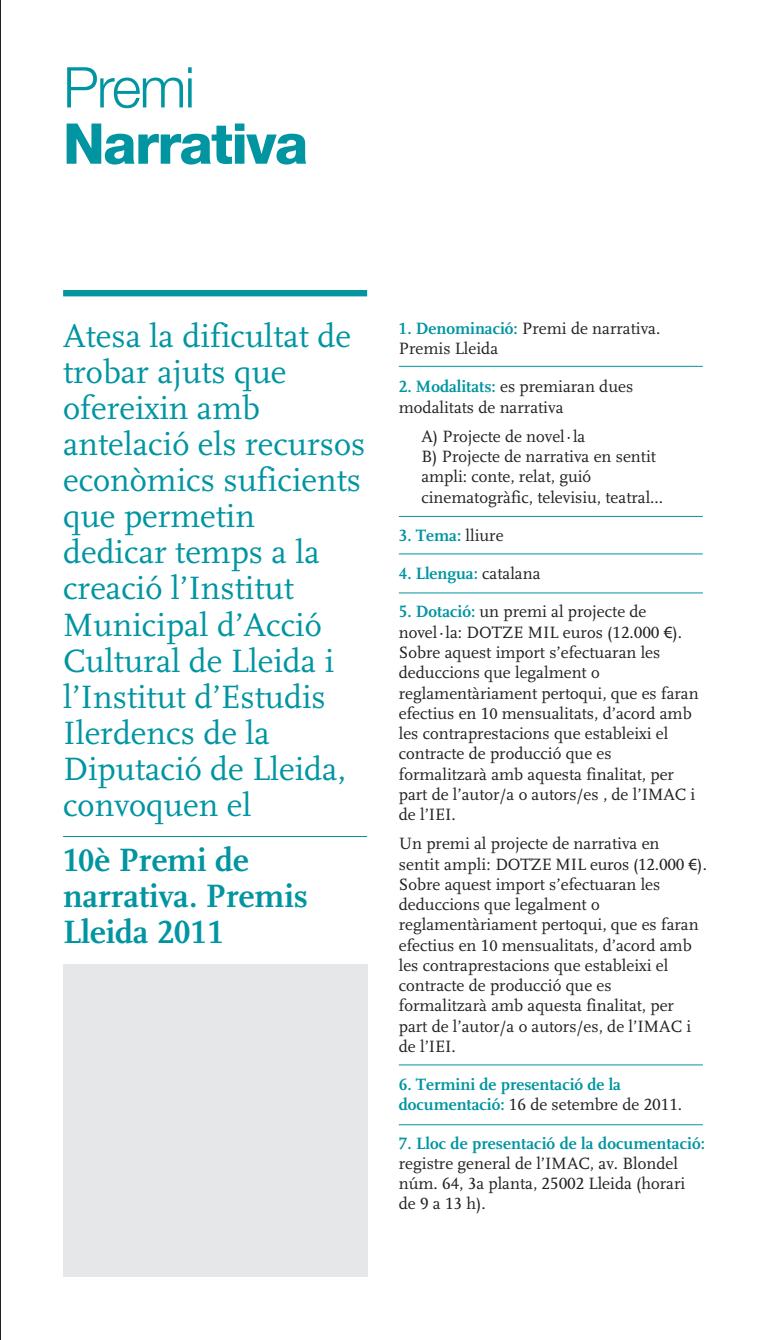
<style>
.page{position:relative;width:766px;height:1340px;background:#fff}
.page>*{position:absolute;margin:0;border:0;box-sizing:border-box;transform-origin:0 0}
.t1{font:800 56.25px "Helvetica Neue";letter-spacing:-.03em;color:#0095a1}
.t2{font:300 56.25px "Helvetica Neue";letter-spacing:-.03em;color:#0095a1}
.t3{font:33.75px/36px "FF Scala";color:#0095a1}
.t4{font:700 33.75px/36px "FF Scala";color:#0095a1}
.t5{font:17.1px/20.2px "FF Scala";color:#231f20}
.t6{font:700 17.1px/20.2px "FF Scala";color:#0095a1}
.s1{font-family:"Scala Caps"}
.s2{font-family:"Scala Caps";font-size:32.62px}
.s3{font-family:"Scala Caps";font-weight:700;color:#0095a1}
.s4{font-weight:700;color:#0095a1}
.s5{font-weight:400;color:#231f20}
.s6{font-family:"Myriad Pro"}
.s7{font-family:"Scala Caps";font-size:16.2px}
.s8{font-family:"Scala Caps";font-weight:400;color:#231f20}
</style>
<div class="page">
<hr style="left:63px;top:836px;width:304px;height:1px;background:#0095a1">
<div style="left:63px;top:290px;width:304px;height:6px;background:#0095a1"></div>
<div style="left:63px;top:964px;width:304px;height:312px;background:#e6e7e9"></div>
<hr style="left:398px;top:366px;width:304px;height:1px;background:#0095a1">
<hr style="left:398px;top:516px;width:304px;height:1px;background:#0095a1">
<hr style="left:398px;top:553px;width:304px;height:1px;background:#0095a1">
<hr style="left:398px;top:592px;width:304px;height:1px;background:#0095a1">
<hr style="left:398px;top:1064px;width:304px;height:1px;background:#0095a1">
<hr style="left:398px;top:1124px;width:304px;height:1px;background:#0095a1">
<h1 class="t2" style="left:63px;top:53px;width:133px">Premi</h1>
<h1 class="t1" style="left:63px;top:110px;width:246px">Narrativa</h1>
<p class="t3" style="left:63px;top:319px;width:304px">Atesa la dificultat de trobar ajuts que ofereixin amb antelació els recursos econòmics suficients que permetin dedicar temps a la creació l’Institut<br>Municipal d’Acció<br>Cultural de Lleida i l’Institut d’Estudis<br>Ilerdencs de la<br>Diputació de Lleida, convoquen el</p>
<h2 class="t4" style="left:63px;top:842px;width:246px"><span class="s1">1</span><span class="s2">0</span>è Premi de narrativa. Premis<br>Lleida <span class="s1">2011</span></h2>
<p class="t5" style="left:398px;top:318px;width:263px"><span class="s3">1</span><span class="s4">. Denominació:</span> Premi de narrativa.<br>Premis Lleida</p>
<p class="t5" style="left:398px;top:377px;width:236px"><span class="s3">2</span><span class="s4">. Modalitats:</span> es premiaran dues modalitats de narrativa</p>
<p class="t5" style="left:421px;top:426px;width:243px">A) Projecte de novel·la<br>B) Projecte de narrativa en sentit ampli: conte, relat, guió cinematogràfic, televisiu, teatral...</p>
<p class="t5" style="left:398px;top:525px;width:106px"><span class="s3">3.</span> <span class="s4">Tema:</span> lliure</p>
<p class="t6" style="left:398px;top:563px;width:143px"><span class="s1">4</span>. Llengua: <span class="s5">catalana</span></p>
<p class="t5" style="left:398px;top:602px;width:301px"><span class="s3">5</span><span class="s4">. Dotació:</span> un premi al projecte de novel·la: DOTZE MIL euros (<span class="s1">12.000</span> <span class="s6">€</span>).<br>Sobre aquest import s’efectuaran les deduccions que legalment o reglamentàriament pertoqui, que es faran efectius en <span class="s1">1</span><span class="s7">0</span> mensualitats, d’acord amb les contraprestacions que estableixi el contracte de producció que es formalitzarà amb aquesta finalitat, per part de l’autor/a o autors/es , de l’IMAC i de l’IEI.</p>
<p class="t5" style="left:398px;top:834px;width:309px">Un premi al projecte de narrativa en<br>sentit ampli: DOTZE MIL euros (<span class="s1">12.000</span> <span class="s6">€</span>).<br>Sobre aquest import s’efectuaran les deduccions que legalment o reglamentàriament pertoqui, que es faran efectius en <span class="s1">1</span><span class="s7">0</span> mensualitats, d’acord amb les contraprestacions que estableixi el contracte de producció que es<br>formalitzarà amb aquesta finalitat, per<br>part de l’autor/a o autors/es, de l’IMAC i de l’IEI.</p>
<p class="t6" style="left:398px;top:1074px;width:285px"><span class="s1">6</span>. Termini de presentació de la documentació: <span class="s8">16</span> <span class="s5">de setembre de</span> <span class="s8">2011</span><span class="s5">.</span></p>
<p class="t5" style="left:398px;top:1133px;width:308px"><span class="s3">7</span><span class="s4">. Lloc de presentació de la documentació: </span>registre general de l’IMAC, av. Blondel núm. <span class="s1">64, 3</span>a planta, <span class="s1">25002</span> Lleida (horari de <span class="s1">9</span> a <span class="s1">13</span> h).</p>
</div>
